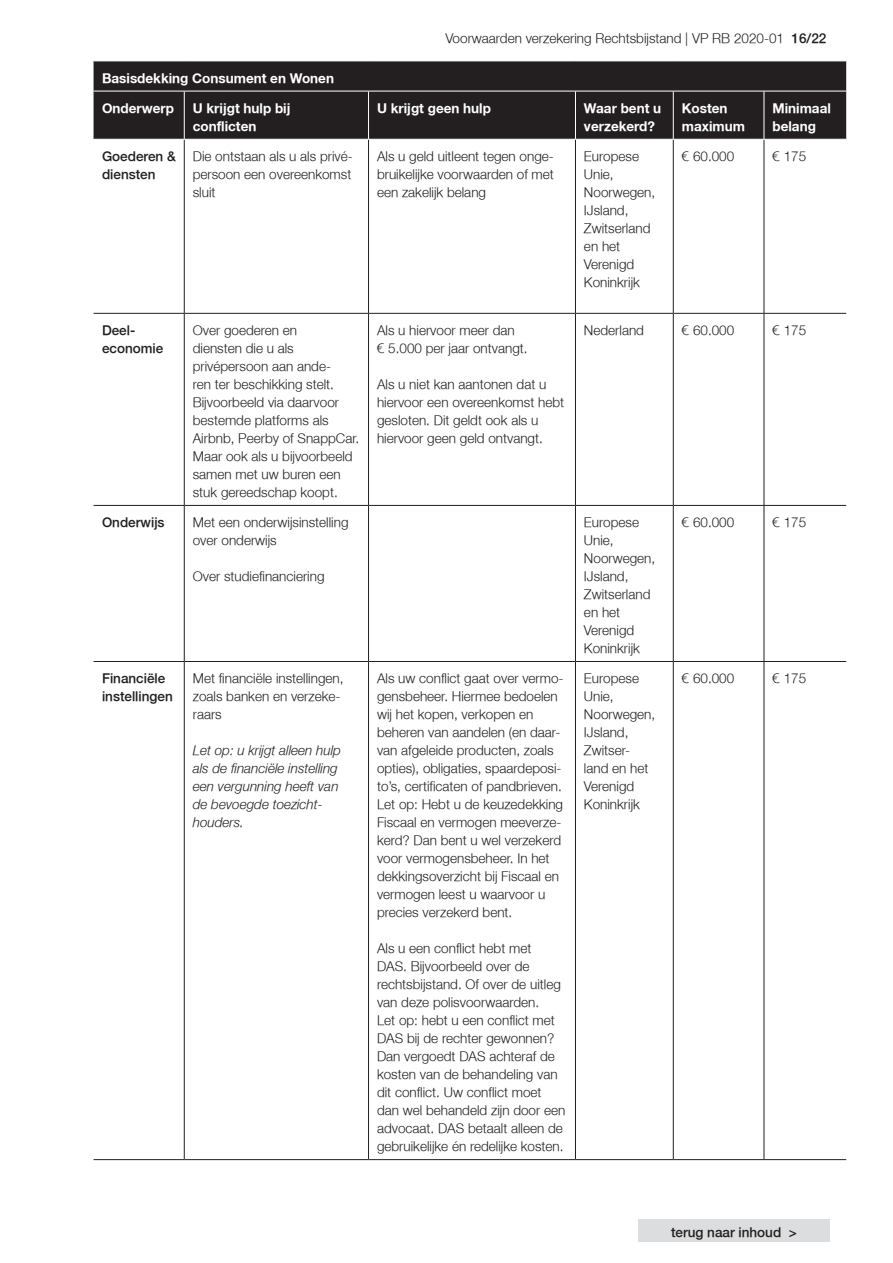
<style>
.page{position:relative;width:893px;height:1263px;background:#fff}
.page>*{position:absolute;margin:0;border:0;box-sizing:border-box;transform-origin:0 0}
.Tabel_platte_tekst{font:300 13.5px/18px "Fortis Helvetica";color:#231f20}
.Tabel_titelbalk{font:700 13.5px/18px "Fortis Helvetica";color:#fff}
.Tabel_platte_tekst_c{font:italic 300 13.5px/18px "Fortis Helvetica";color:#231f20}
.Tabeltekst_bold{font:300 13.5px/18px "Fortis Helvetica";color:#231f20}
.s1{font-style:inherit}
</style>
<div class="page">
<div style="left:638px;top:1219px;width:192px;height:23px;background:#dcdddf"></div>
<div style="left:94px;top:62px;width:752px;height:77px;background:#231f20"></div>
<hr style="left:184px;top:140px;width:1px;height:173px;background:#231f20">
<hr style="left:368px;top:140px;width:1px;height:173px;background:#231f20">
<hr style="left:575px;top:140px;width:1px;height:173px;background:#231f20">
<hr style="left:673px;top:140px;width:1px;height:173px;background:#231f20">
<hr style="left:764px;top:140px;width:1px;height:173px;background:#231f20">
<hr style="left:94px;top:313px;width:90px;height:1px;background:#231f20">
<hr style="left:184px;top:313px;width:185px;height:1px;background:#231f20">
<hr style="left:184px;top:314px;width:1px;height:191px;background:#231f20">
<hr style="left:369px;top:313px;width:206px;height:1px;background:#231f20">
<hr style="left:368px;top:314px;width:1px;height:191px;background:#231f20">
<hr style="left:575px;top:313px;width:98px;height:1px;background:#231f20">
<hr style="left:575px;top:314px;width:1px;height:191px;background:#231f20">
<hr style="left:673px;top:313px;width:91px;height:1px;background:#231f20">
<hr style="left:673px;top:314px;width:1px;height:191px;background:#231f20">
<hr style="left:764px;top:313px;width:82px;height:1px;background:#231f20">
<hr style="left:764px;top:314px;width:1px;height:191px;background:#231f20">
<hr style="left:94px;top:505px;width:90px;height:1px;background:#231f20">
<hr style="left:184px;top:505px;width:185px;height:1px;background:#231f20">
<hr style="left:184px;top:506px;width:1px;height:155px;background:#231f20">
<hr style="left:369px;top:505px;width:206px;height:1px;background:#231f20">
<hr style="left:368px;top:506px;width:1px;height:155px;background:#231f20">
<hr style="left:575px;top:505px;width:98px;height:1px;background:#231f20">
<hr style="left:575px;top:506px;width:1px;height:155px;background:#231f20">
<hr style="left:673px;top:505px;width:91px;height:1px;background:#231f20">
<hr style="left:673px;top:506px;width:1px;height:155px;background:#231f20">
<hr style="left:764px;top:505px;width:82px;height:1px;background:#231f20">
<hr style="left:764px;top:506px;width:1px;height:155px;background:#231f20">
<hr style="left:94px;top:661px;width:90px;height:1px;background:#231f20">
<hr style="left:184px;top:661px;width:185px;height:1px;background:#231f20">
<hr style="left:184px;top:662px;width:1px;height:497px;background:#231f20">
<hr style="left:369px;top:661px;width:206px;height:1px;background:#231f20">
<hr style="left:368px;top:662px;width:1px;height:497px;background:#231f20">
<hr style="left:575px;top:661px;width:98px;height:1px;background:#231f20">
<hr style="left:575px;top:662px;width:1px;height:497px;background:#231f20">
<hr style="left:673px;top:661px;width:91px;height:1px;background:#231f20">
<hr style="left:673px;top:662px;width:1px;height:497px;background:#231f20">
<hr style="left:764px;top:661px;width:82px;height:1px;background:#231f20">
<hr style="left:764px;top:662px;width:1px;height:497px;background:#231f20">
<hr style="left:94px;top:1159px;width:90px;height:1px;background:#231f20">
<hr style="left:184px;top:1159px;width:185px;height:1px;background:#231f20">
<hr style="left:369px;top:1159px;width:206px;height:1px;background:#231f20">
<hr style="left:575px;top:1159px;width:98px;height:1px;background:#231f20">
<hr style="left:673px;top:1159px;width:91px;height:1px;background:#231f20">
<hr style="left:764px;top:1159px;width:82px;height:1px;background:#231f20">
<hr style="left:94px;top:91px;width:90px;height:1px;background:#fff">
<hr style="left:184px;top:91px;width:185px;height:1px;background:#fff">
<hr style="left:184px;top:91px;width:1px;height:48px;background:#fff">
<hr style="left:369px;top:91px;width:206px;height:1px;background:#fff">
<hr style="left:368px;top:91px;width:1px;height:48px;background:#fff">
<hr style="left:575px;top:91px;width:98px;height:1px;background:#fff">
<hr style="left:575px;top:91px;width:1px;height:48px;background:#fff">
<hr style="left:673px;top:91px;width:91px;height:1px;background:#fff">
<hr style="left:673px;top:91px;width:1px;height:48px;background:#fff">
<hr style="left:764px;top:91px;width:82px;height:1px;background:#fff">
<hr style="left:764px;top:91px;width:1px;height:48px;background:#fff">
<p class="Tabel_titelbalk" style="left:102px;top:69px;width:233px">Basisdekking Consument en Wonen</p>
<p class="Tabel_titelbalk" style="left:102px;top:100px;width:73px">Onderwerp</p>
<p class="Tabel_titelbalk" style="left:193px;top:100px;width:99px">U krijgt hulp bij</p>
<p class="Tabel_titelbalk" style="left:193px;top:118px;width:65px">conflicten</p>
<p class="Tabel_platte_tekst" style="left:445px;top:29px;width:382px">Voorwaarden verzekering Rechtsbijstand | VP RB 2020-01 <span class="s1">16/22</span></p>
<p class="Tabel_titelbalk" style="left:377px;top:100px;width:115px">U krijgt geen hulp</p>
<p class="Tabel_titelbalk" style="left:584px;top:100px;width:79px">Waar bent u verzekerd?</p>
<p class="Tabel_titelbalk" style="left:682px;top:100px;width:65px">Kosten maximum</p>
<p class="Tabel_titelbalk" style="left:772px;top:100px;width:60px">Minimaal belang</p>
<p class="Tabeltekst_bold" style="left:102px;top:148px;width:75px">Goederen &amp; diensten</p>
<p class="Tabel_platte_tekst" style="left:193px;top:147px;width:162px;text-align:justify">Die ontstaan als u als privé&shy;persoon een overeenkomst sluit</p>
<p class="Tabel_platte_tekst" style="left:377px;top:147px;width:178px;text-align:justify">Als u geld uitleent tegen onge&shy;bruikelijke voorwaarden of met een zakelijk belang</p>
<p class="Tabel_platte_tekst" style="left:584px;top:147px;width:57px">Europese</p>
<p class="Tabel_platte_tekst" style="left:584px;top:165px;width:73px">Unie,<br>Noorwegen,<br>IJsland,</p>
<p class="Tabel_platte_tekst" style="left:584px;top:219px;width:68px">Zwitserland</p>
<p class="Tabel_platte_tekst" style="left:584px;top:237px;width:57px">en het<br>Verenigd<br>Koninkrijk</p>
<p class="Tabel_platte_tekst" style="left:682px;top:147px;width:54px">€ 60.000</p>
<p class="Tabel_platte_tekst" style="left:772px;top:147px;width:35px">€ 175</p>
<p class="Tabeltekst_bold" style="left:102px;top:322px;width:63px">Deel&shy;economie</p>
<p class="Tabel_platte_tekst" style="left:193px;top:321px;width:106px">Over goederen en</p>
<p class="Tabel_platte_tekst" style="left:193px;top:339px;width:103px">diensten die u als</p>
<p class="Tabel_platte_tekst" style="left:193px;top:357px;width:168px">privépersoon aan ande-<br>ren ter beschikking stelt.<br>Bijvoorbeeld via daarvoor bestemde platforms als<br>Airbnb, Peerby of SnappCar.<br>Maar ook als u bijvoorbeeld samen met uw buren een stuk gereedschap koopt.</p>
<p class="Tabel_platte_tekst" style="left:377px;top:321px;width:139px">Als u hiervoor meer dan</p>
<p class="Tabel_platte_tekst" style="left:377px;top:339px;width:152px">€ 5.000 per jaar ontvangt.</p>
<p class="Tabel_platte_tekst" style="left:377px;top:375px;width:189px">Als u niet kan aantonen dat u hiervoor een overeenkomst hebt gesloten. Dit geldt ook als u hiervoor geen geld ontvangt.</p>
<p class="Tabel_platte_tekst" style="left:584px;top:321px;width:62px">Nederland</p>
<p class="Tabel_platte_tekst" style="left:682px;top:321px;width:54px">€ 60.000</p>
<p class="Tabel_platte_tekst" style="left:772px;top:321px;width:35px">€ 175</p>
<p class="Tabeltekst_bold" style="left:102px;top:514px;width:64px">Onderwijs</p>
<p class="Tabel_platte_tekst" style="left:193px;top:513px;width:157px">Met een onderwijsinstelling over onderwijs</p>
<p class="Tabel_platte_tekst" style="left:193px;top:567px;width:133px">Over studiefinanciering</p>
<p class="Tabel_platte_tekst" style="left:584px;top:513px;width:57px">Europese</p>
<p class="Tabel_platte_tekst" style="left:584px;top:531px;width:73px">Unie,<br>Noorwegen,<br>IJsland,</p>
<p class="Tabel_platte_tekst" style="left:584px;top:585px;width:68px">Zwitserland</p>
<p class="Tabel_platte_tekst" style="left:584px;top:603px;width:57px">en het<br>Verenigd<br>Koninkrijk</p>
<p class="Tabel_platte_tekst" style="left:682px;top:513px;width:54px">€ 60.000</p>
<p class="Tabel_platte_tekst" style="left:772px;top:513px;width:35px">€ 175</p>
<p class="Tabeltekst_bold" style="left:102px;top:670px;width:65px">Financiële</p>
<p class="Tabeltekst_bold" style="left:102px;top:688px;width:72px">instellingen</p>
<p class="Tabel_platte_tekst" style="left:193px;top:669px;width:152px">Met financiële instellingen, zoals banken en verzeke&shy;raars</p>
<p class="Tabel_platte_tekst_c" style="left:193px;top:741px;width:150px">Let op: u krijgt alleen hulp als de financiële instelling een vergunning heeft van de bevoegde toezicht&shy;houders.</p>
<p class="Tabel_platte_tekst" style="left:377px;top:669px;width:188px">Als uw conflict gaat over vermo&shy;gensbeheer. Hiermee bedoelen wij het kopen, verkopen en beheren van aandelen (en daar&shy;van afgeleide producten, zoals opties), obligaties, spaardeposi&shy;to’s, certificaten of pandbrieven.<br>Let op: Hebt u de keuzedekking<br>Fiscaal en vermogen meeverze&shy;kerd? Dan bent u wel verzekerd voor vermogensbeheer. In het dekkingsoverzicht bij Fiscaal en vermogen leest u waarvoor u precies verzekerd bent.</p>
<p class="Tabel_platte_tekst" style="left:377px;top:939px;width:190px">Als u een conflict hebt met<br>DAS. Bijvoorbeeld over de rechtsbijstand. Of over de uitleg van deze polisvoorwaarden.<br>Let op: hebt u een conflict met<br>DAS bij de rechter gewonnen?<br>Dan vergoedt DAS achteraf de kosten van de behandeling van dit conflict. Uw conflict moet dan wel behandeld zijn door een advocaat. DAS betaalt alleen de gebruikelijke én redelijke kosten.</p>
<p class="Tabel_platte_tekst" style="left:584px;top:669px;width:57px">Europese</p>
<p class="Tabel_platte_tekst" style="left:584px;top:687px;width:73px">Unie,<br>Noorwegen,<br>IJsland,</p>
<p class="Tabel_platte_tekst" style="left:584px;top:741px;width:66px">Zwitser&shy;land en het<br>Verenigd<br>Koninkrijk</p>
<p class="Tabel_platte_tekst" style="left:682px;top:669px;width:54px">€ 60.000</p>
<p class="Tabel_platte_tekst" style="left:772px;top:669px;width:35px">€ 175</p>
<p class="Tabeltekst_bold" style="left:671px;top:1224px;width:127px">terug naar inhoud &gt;</p>
</div>
